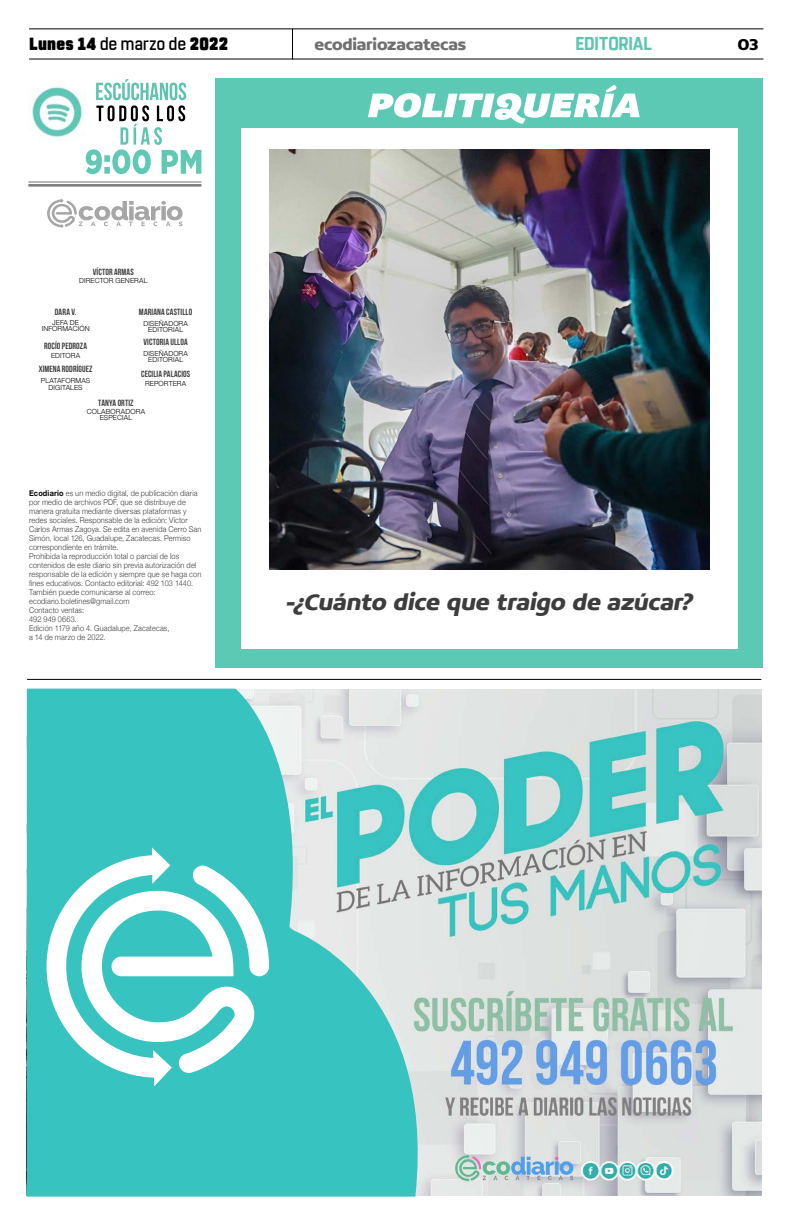
<style>
.page{position:relative;width:791px;height:1225px;background:#fff}
.page>*{position:absolute;margin:0;border:0;box-sizing:border-box;transform-origin:0 0}
.t1{font:italic 700 24px "Concord";color:#3d3d3d}
.t2{font:700 18.6px "Rohn Rounded";color:#5ec4af;scale:.91 1}
.t3{font:900 17.6px "Rohn Rounded";letter-spacing:.02em;color:#000;scale:.91 1}
.t4{font:700 16.9px "Concord";letter-spacing:-.01em;color:#706f6f}
.t5{font:700 16.9px "Concord";color:#000}
.t6{font:9px "Bebas Neue";letter-spacing:.015em;color:#3d3d3d}
.t7{font:300 8px/9px "Helvetica Neue";letter-spacing:.015em;color:#3d3d3d;scale:.92 1}
.t8{font:300 7px/6.6px "Helvetica Neue";letter-spacing:.02em;color:#000;text-align:center}
.s1{font-weight:500}
.s2{font-weight:700;color:#000}
</style>
<div class="page">
<hr style="left:29px;top:28px;width:734px;height:1px;background:#000">
<hr style="left:29px;top:59px;width:734px;height:1px;background:#000">
<hr style="left:292px;top:29px;width:1px;height:31px;background:#000">
<div style="left:215px;top:78px;width:548px;height:589px;background:#5cc9b5"></div>
<div style="left:241px;top:128px;width:496px;height:520px;background:#fff"></div>
<img style="left:269px;top:149px;width:441px;height:420px">
<img style="left:438px;top:689px;width:323px;height:506px">
<hr style="left:27px;top:679px;width:734px;height:1px;background:#000">
<img style="left:32px;top:86px;width:54px;height:54px">
<svg style="left:47px;top:198px;width:136px;height:30px"></svg>
<hr style="left:28px;top:182px;width:173px;height:1px;background:#1f1f1f">
<hr style="left:28px;top:184px;width:173px;height:3px;background:#1f1f1f">
<div style="left:81px;top:136px;width:120px;height:27px;background:#fff"></div>
<svg style="left:86px;top:79px;width:115px;height:95px"></svg>
<svg style="left:368px;top:85px;width:272px;height:39px"></svg>
<svg style="left:27px;top:688px;width:411px;height:508px;background:#67ccca"></svg>
<svg style="left:46px;top:847px;width:223px;height:239px"></svg>
<h3 class="t3" style="left:29px;top:33px;width:220px">Lunes 14 <span class="s1">de marzo de</span> 2022</h3>
<h3 class="t4" style="left:314px;top:34px;width:153px">ecodiariozacatecas</h3>
<h2 class="t2" style="left:575px;top:32px;width:86px">EDITORIAL</h2>
<h3 class="t5" style="left:737px;top:34px;width:23px">03</h3>
<p class="t6" style="left:93px;top:267px;width:43px">VÍCTOR ARMAS</p>
<p class="t8" style="left:79px;top:277px;width:70px">DIRECTOR GENERAL</p>
<p class="t6" style="left:139px;top:307px;width:55px">MARIANA CASTILLO</p>
<p class="t6" style="left:55px;top:307px;width:23px">DARA V.</p>
<p class="t8" style="left:51px;top:351px;width:31px">EDITORA</p>
<p class="t8" style="left:143px;top:319px;width:46px">DISEÑADORA<br>EDITORIAL</p>
<p class="t6" style="left:144px;top:337px;width:46px">VICTORIA ULLOA</p>
<p class="t8" style="left:42px;top:319px;width:49px;line-height:6px">JEFA DE<br>INFORMACIÓN</p>
<p class="t6" style="left:44px;top:341px;width:44px">ROCÍO PEDROZA</p>
<p class="t6" style="left:39px;top:364px;width:55px">XIMENA RODRÍGUEZ</p>
<p class="t8" style="left:87px;top:408px;width:60px;line-height:6px">COLABORADORA<br>ESPECIAL</p>
<p class="t8" style="left:143px;top:349px;width:46px">DISEÑADORA<br>EDITORIAL</p>
<p class="t6" style="left:141px;top:368px;width:51px">CECILIA PALACIOS</p>
<p class="t8" style="left:41px;top:377px;width:51px">PLATAFORMAS<br>DIGITALES</p>
<p class="t8" style="left:145px;top:380px;width:43px">REPORTERA</p>
<p class="t6" style="left:98px;top:397px;width:37px">TANYA ORTIZ</p>
<p class="t7" style="left:29px;top:488px;width:189px"><span class="s2">Ecodiario</span> es un medio digital, de publicación diaria por medio de archivos PDF, que se distribuye de manera gratuita mediante diversas plataformas y redes sociales. Responsable de la edición: Víctor Carlos Armas Zagoya. Se edita en avenida Cerro San Simón, local 126, Guadalupe, Zacatecas. Permiso correspondiente en trámite.<br>Prohibida la reproducción total o parcial de los contenidos de este diario sin previa autorización del responsable de la edición y siempre que se haga con fines educativos. Contacto editorial: 492 103 1440.<br>También puede comunicarse al correo: ecodiario.boletines@gmail.com<br>Contacto ventas:<br>492 949 0663.<br>Edición 1179 año 4. Guadalupe, Zacatecas,<br>a 14 de marzo de 2022.</p>
<h1 class="t1" style="left:285px;top:587px;width:413px">-¿Cuánto dice que traigo de azúcar?</h1>
</div>
